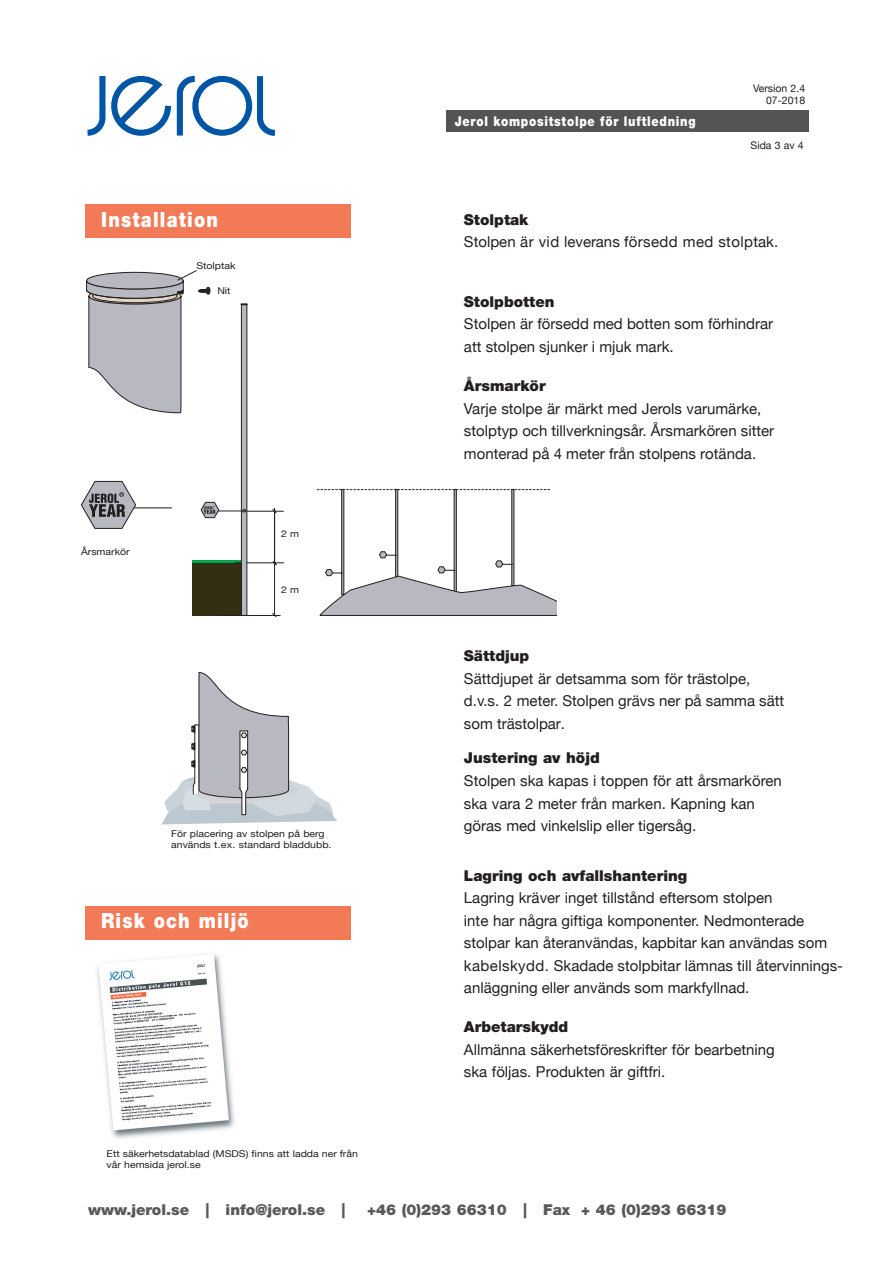
<style>
.page{position:relative;width:893px;height:1264px;background:#fff}
.page>*{position:absolute;margin:0;border:0;box-sizing:border-box;transform-origin:0 0}
.t1{font:900 21px "Helvetica Neue LT Pro";letter-spacing:.065em;color:#fff;scale:.85 1}
.t2{font:15px/22.5px "Helvetica Neue";color:#231f20}
.t3{font:900 15px "Helvetica Neue LT Pro";color:#231f20}
.t4{font:900 15px "Helvetica Neue LT Pro";color:#58595b}
.t5{font:15px "Helvetica Neue";letter-spacing:.025em;color:#231f20}
.t6{font:900 13.5px "Helvetica Neue LT Pro";letter-spacing:.065em;color:#fff;scale:.85 1}
.t7{font:10.5px/12.6px "Helvetica Neue";color:#231f20;text-align:right}
.t8{font:9.45px/10.5px "Helvetica Neue";color:#231f20;scale:1.12 1}
</style>
<div class="page">
<svg style="left:87px;top:76px;width:188px;height:60px"></svg>
<div style="left:446px;top:111px;width:362px;height:21px;background:#565353"></div>
<div style="left:85px;top:204px;width:265px;height:33px;background:#f37a56"></div>
<div style="left:85px;top:906px;width:265px;height:33px;background:#f37a56"></div>
<hr style="left:192px;top:561px;width:49px;height:3px;background:#00a551">
<div style="left:192px;top:563px;width:49px;height:52px;background:#342e12"></div>
<svg style="left:241px;top:305px;width:6px;height:197px"></svg>
<svg style="left:201px;top:502px;width:83px;height:115px"></svg>
<hr style="left:217px;top:615px;width:63px;height:1px;background:#231f20">
<div style="left:341px;top:489px;width:3px;height:106px;background:#b8b8c1;border:1px solid #231f20"></div>
<div style="left:395px;top:489px;width:3px;height:88px;background:#b8b8c1;border:1px solid #231f20"></div>
<div style="left:454px;top:489px;width:2px;height:103px;background:#b8b8c1;border:1px solid #231f20"></div>
<div style="left:511px;top:489px;width:3px;height:97px;background:#b8b8c1;border:1px solid #231f20"></div>
<svg style="left:317px;top:489px;width:233px;height:1px"></svg>
<svg style="left:320px;top:551px;width:237px;height:65px"></svg>
<div style="left:276px;top:526px;width:47px;height:28px;background:#fff"></div>
<div style="left:276px;top:582px;width:47px;height:23px;background:#fff"></div>
<svg style="left:86px;top:270px;width:124px;height:143px"></svg>
<hr style="left:130px;top:507px;width:41px;height:1px;background:#231f20">
<svg style="left:81px;top:481px;width:55px;height:48px"></svg>
<img style="left:97px;top:953px;width:138px;height:186px">
<svg style="left:161px;top:672px;width:176px;height:152px"></svg>
<p class="t6" style="left:455px;top:113px;width:285px">Jerol kompositstolpe för luftledning</p>
<p class="t7" style="left:753px;top:82px;width:54px">Version 2.4<br>07-2018</p>
<p class="t7" style="left:750px;top:139px;width:55px">Sida 3 av 4</p>
<h1 class="t1" style="left:101px;top:206px;width:139px">Installation</h1>
<p class="t3" style="left:464px;top:211px;width:66px">Stolptak</p>
<p class="t5" style="left:464px;top:233px;width:316px">Stolpen är vid leverans försedd med stolptak.</p>
<p class="t8" style="left:196px;top:260px;width:36px">Stolptak</p>
<p class="t8" style="left:217px;top:285px;width:13px">Nit</p>
<p class="t8" style="left:81px;top:546px;width:45px">Årsmarkör</p>
<p class="t8" style="left:281px;top:528px;width:18px">2 m</p>
<p class="t8" style="left:281px;top:584px;width:18px">2 m</p>
<p class="t8" style="left:171px;top:828px;width:145px">För placering av stolpen på berg används t.ex. standard bladdubb.</p>
<h1 class="t1" style="left:101px;top:908px;width:175px">Risk och miljö</h1>
<p class="t8" style="left:107px;top:1148px;width:226px">Ett säkerhetsdatablad (MSDS) finns att ladda ner från vår hemsida jerol.se</p>
<p class="t3" style="left:464px;top:293px;width:92px">Stolpbotten</p>
<p class="t2" style="left:464px;top:313px;width:310px">Stolpen är försedd med botten som förhindrar att stolpen sjunker i mjuk mark.</p>
<p class="t3" style="left:464px;top:377px;width:83px">Årsmarkör</p>
<p class="t2" style="left:464px;top:397px;width:312px">Varje stolpe är märkt med Jerols varumärke, stolptyp och tillverkningsår. Årsmarkören sitter monterad på 4 meter från stolpens rotända.</p>
<p class="t3" style="left:464px;top:647px;width:67px">Sättdjup</p>
<p class="t2" style="left:464px;top:667px;width:322px">Sättdjupet är detsamma som för trästolpe, d.v.s. 2 meter. Stolpen grävs ner på samma sätt som trästolpar.</p>
<p class="t3" style="left:464px;top:749px;width:137px">Justering av höjd</p>
<p class="t2" style="left:464px;top:769px;width:319px">Stolpen ska kapas i toppen för att årsmarkören ska vara 2 meter från marken. Kapning kan göras med vinkelslip eller tigersåg.</p>
<p class="t3" style="left:464px;top:866px;width:225px">Lagring och avfallshantering</p>
<p class="t2" style="left:464px;top:886px;width:380px">Lagring kräver inget tillstånd eftersom stolpen<br>inte har några giftiga komponenter. Nedmonterade stolpar kan återanvändas, kapbitar kan användas som kabelskydd. Skadade stolpbitar lämnas till återvinnings&shy;anläggning eller används som markfyllnad.</p>
<p class="t3" style="left:464px;top:1018px;width:106px">Arbetarskydd</p>
<p class="t2" style="left:464px;top:1038px;width:312px">Allmänna säkerhetsföreskrifter för bearbetning ska följas. Produkten är giftfri.</p>
<p class="t4" style="left:88px;top:1200px;width:258px">www.jerol.se | info@jerol.se |</p>
<p class="t4" style="left:367px;top:1200px;width:361px">+46 (0)293 66310 | Fax + 46 (0)293 66319</p>
</div>
